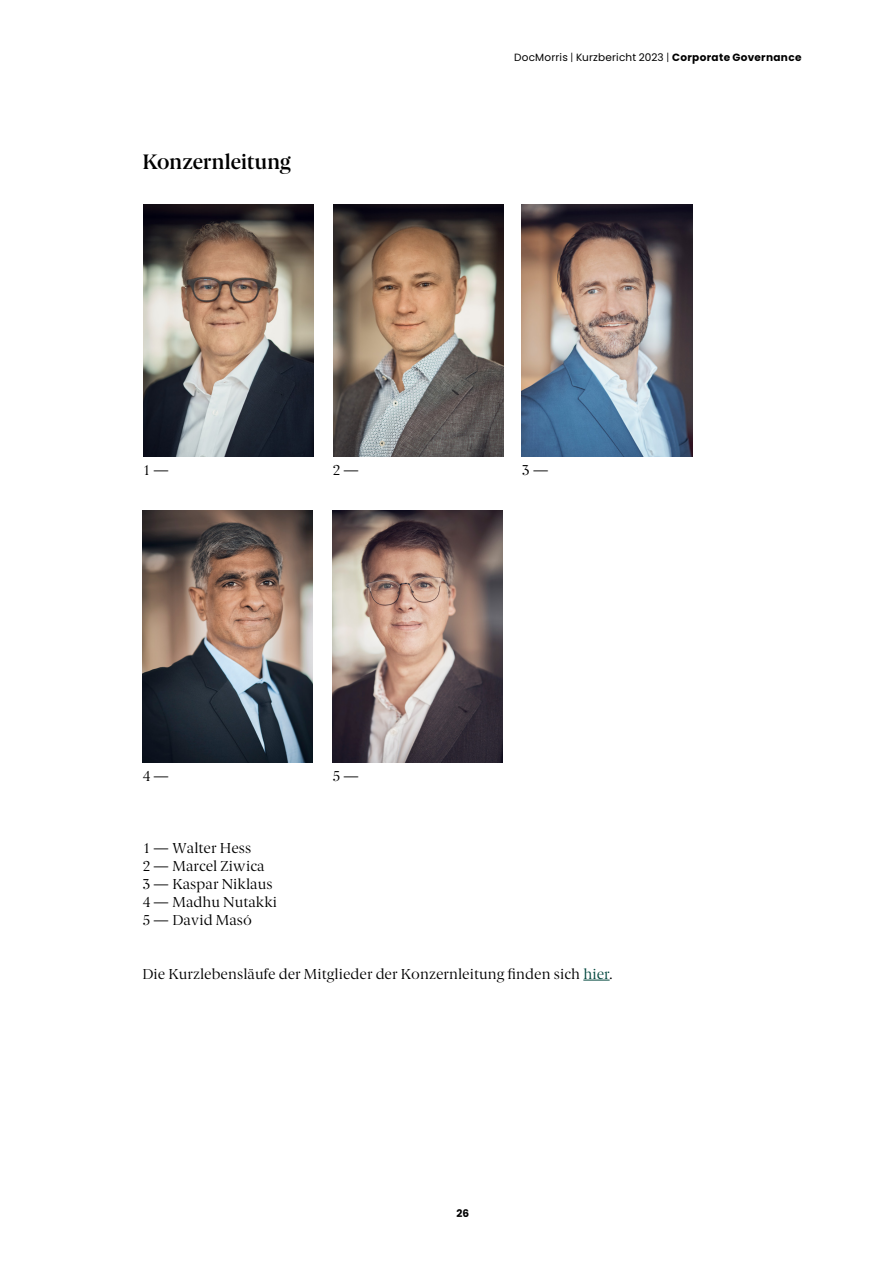
<style>
.page{position:relative;width:893px;height:1263px;background:#fff}
.page>*{position:absolute;margin:0;border:0;box-sizing:border-box;transform-origin:0 0}
.t1{font:700 21px "Doc Morris";letter-spacing:-.01em;color:#000}
.t2{font:14.4px/18px "Doc Morris";letter-spacing:.01em;color:#000}
.t3{font:10.5px "Poppins";letter-spacing:.015em;color:#000}
.t4{font:700 10.5px "Poppins";color:#000}
.s1{font-weight:300}
.s2{font-weight:700}
.s3{color:#00463d}
</style>
<div class="page">
<img style="left:522px;top:205px;width:170px;height:252px">
<img style="left:143px;top:511px;width:170px;height:252px">
<img style="left:332px;top:511px;width:170px;height:252px">
<img style="left:333px;top:205px;width:170px;height:252px">
<img style="left:143px;top:205px;width:170px;height:252px">
<svg style="left:583px;top:980px;width:27px;height:1px"></svg>
<h1 class="t1" style="left:142px;top:145px;width:150px">Konzernleitung</h1>
<p class="t3" style="left:514px;top:51px;width:289px">DocMorris <span class="s1">|</span> Kurzbericht 2023 <span class="s1">|</span> <span class="s2">Corporate Governance</span></p>
<p class="t2" style="left:332px;top:460px;width:28px">2 —</p>
<p class="t2" style="left:142px;top:460px;width:28px">1 —</p>
<p class="t2" style="left:522px;top:460px;width:28px">3 —</p>
<p class="t2" style="left:142px;top:766px;width:28px">4 —</p>
<p class="t2" style="left:332px;top:766px;width:28px">5 —</p>
<p class="t2" style="left:142px;top:838px;width:136px">1 — Walter Hess<br>2 — Marcel Ziwica<br>3 — Kaspar Niklaus<br>4 — Madhu Nutakki<br>5 — David Masó</p>
<p class="t2" style="left:142px;top:964px;width:472px">Die Kurzlebensläufe der Mitglieder der Konzernleitung finden sich <span class="s3">hier</span>.</p>
<p class="t4" style="left:456px;top:1207px;width:14px">26</p>
</div>
